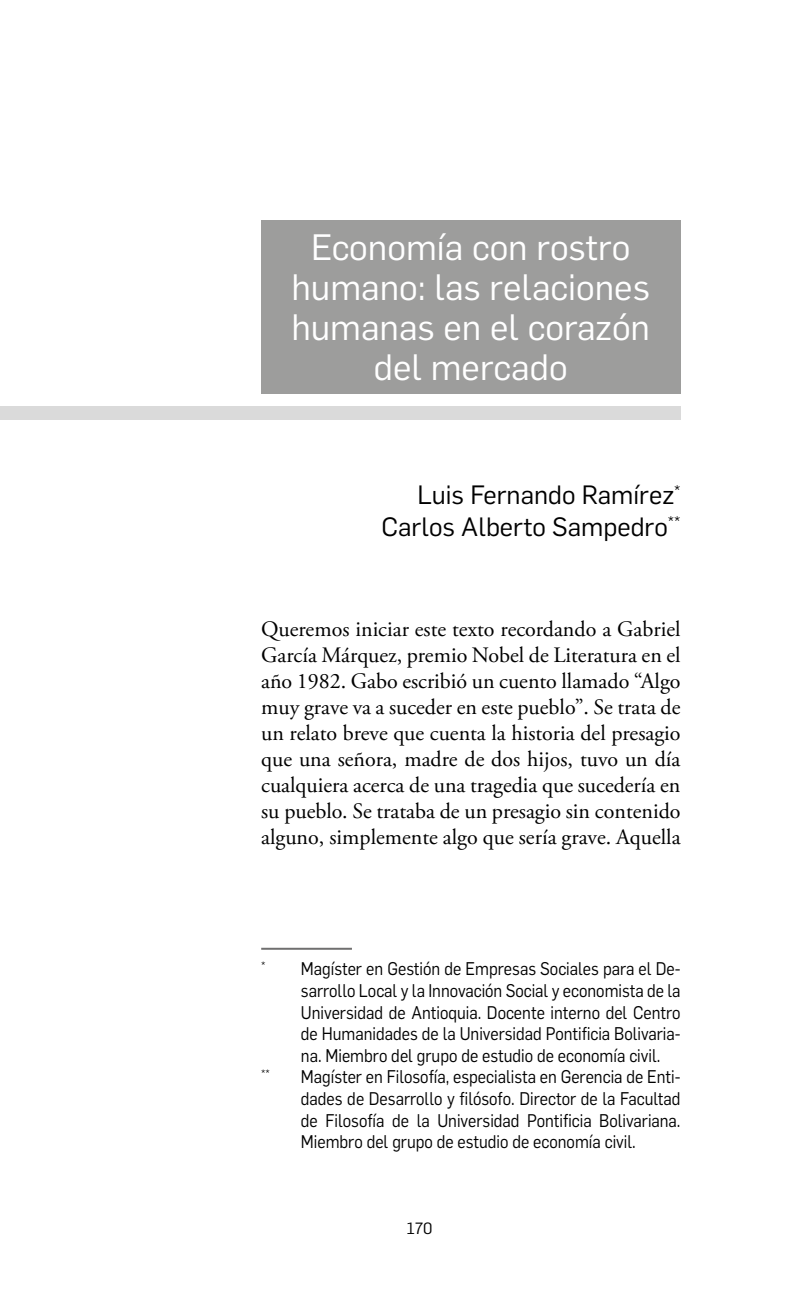
<style>
.page{position:relative;width:794px;height:1304px;background:#fff}
.page>*{position:absolute;margin:0;border:0;box-sizing:border-box;transform-origin:0 0}
.t1{font:36px/40px "Flama";color:#fff;text-align:center}
.t2{font:26px/31.2px "Flama";color:#000;text-align:right}
.t3{font:22px/26px "Adobe Garamond Pro";color:#000;text-align:justify}
.t4{font:18px/21.6px "Flama";color:#000;text-align:justify;scale:.9 1}
.t5{font:16px "Flama";color:#000}
.t6{font:10.4px "Flama";color:#000}
</style>
<div class="page">
<div style="left:261px;top:220px;width:419px;height:174px;background:#9d9d9c"></div>
<div style="left:0;top:407px;width:680px;height:13px;background:#dadada"></div>
<hr style="left:261px;top:948px;width:91px;height:2px;background:#706f6f">
<h1 class="t1" style="left:291px;top:225px;width:360px">Economía con rostro humano: las relaciones humanas en el corazón del mercado</h1>
<h2 class="t2" style="left:381px;top:478px;width:300px">Luis Fernando Ramírez<sup>*<br></sup>Carlos Alberto Sampedro<sup>**</sup></h2>
<p class="t3" style="left:261px;top:617px;width:421px">Queremos iniciar este texto recordando a Gabriel García Márquez, premio Nobel de Literatura en el año 1982. Gabo escribió un cuento llamado “Algo muy grave va a suceder en este pueblo”. Se trata de un relato breve que cuenta la historia del presagio que una señora, madre de dos hijos, tuvo un día cualquiera acerca de una tragedia que sucedería en su pueblo. Se trataba de un presagio sin contenido alguno, simplemente algo que sería grave. Aquella</p>
<p class="t4" style="left:301px;top:957px;width:423px;text-indent:-40px"><sup>*</sup> Magíster en Gestión de Empresas Sociales para el De&shy;sarrollo Local y la Innovación Social y economista de la Universidad de Antioquia. Docente interno del Centro de Humanidades de la Universidad Pontificia Bolivaria&shy;na. Miembro del grupo de estudio de economía civil.</p>
<p class="t6" style="left:261px;top:1066px;width:10px">**</p>
<p class="t4" style="left:301px;top:1065px;width:423px">Magíster en Filosofía, especialista en Gerencia de Enti&shy;dades de Desarrollo y filósofo. Director de la Facultad de Filosofía de la Universidad Pontificia Bolivariana.<br>Miembro del grupo de estudio de economía civil.</p>
<p class="t5" style="left:407px;top:1217px;width:27px">170</p>
</div>
